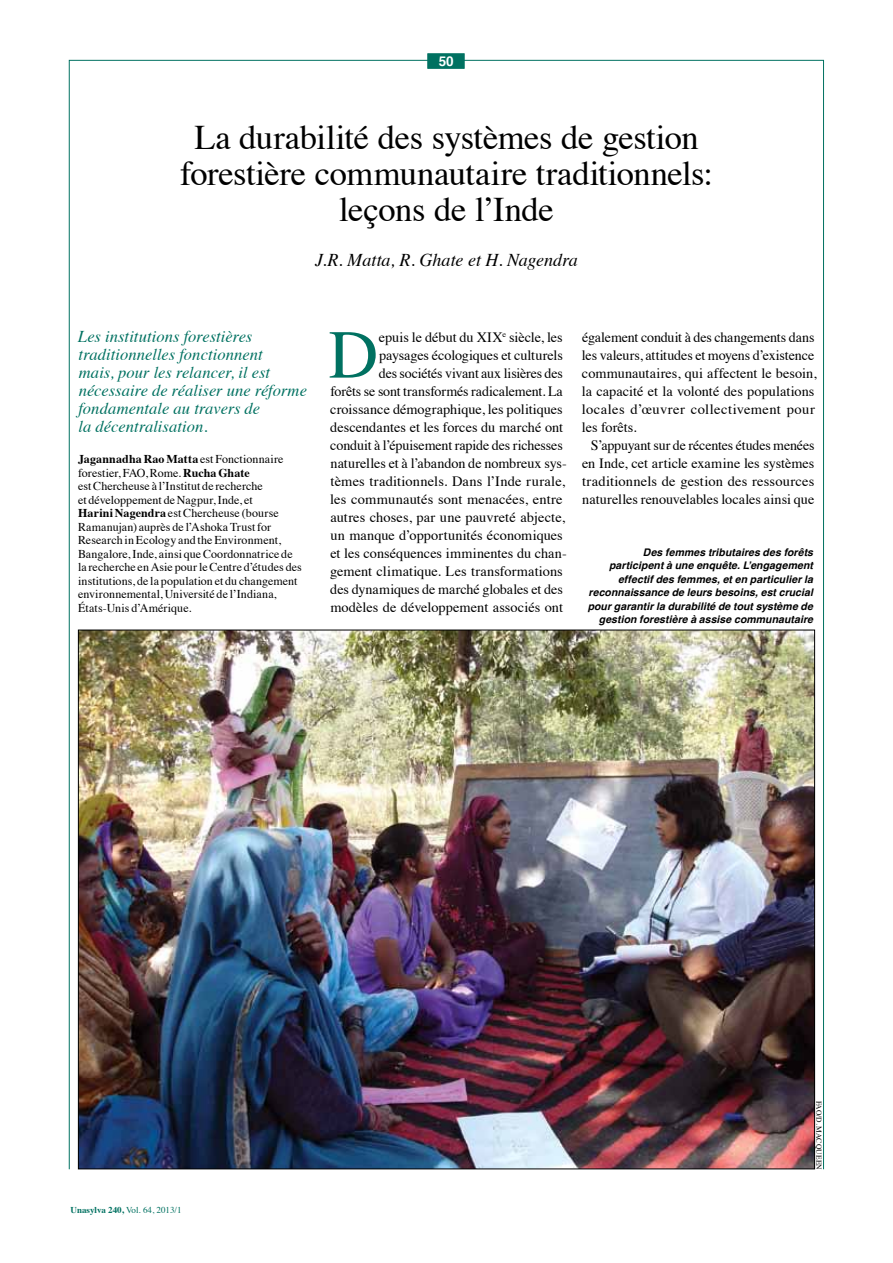
<style>
.page{position:relative;width:893px;height:1263px;background:#fff}
.page>*{position:absolute;margin:0;border:0;box-sizing:border-box;transform-origin:0 0}
.t1{font:68.7px "Times";color:#007161}
.t2{font:34.5px/36px "Times";letter-spacing:-.01em;color:#000;text-align:center}
.t3{font:italic 18px "Times";color:#000}
.t4{font:italic 16.5px/18px "Times";color:#007161}
.t5{font:14.25px/18px "Times";color:#000;text-align:right}
.t6{font:700 13.5px "Helvetica";color:#fff}
.t7{font:12px/13.5px "Times";letter-spacing:.005em;color:#000}
.t8{font:italic 700 10.5px/13.5px "Helvetica";letter-spacing:.005em;color:#000;text-align:right}
.t9{font:9px "Times";color:#007161}
.t10{font:7.5px "Times";letter-spacing:.015em;color:#000}
.s1{font-weight:700}
</style>
<div class="page">
<div style="left:428px;top:54px;width:36px;height:15px;background:#007161;border:1px solid #007161"></div>
<div style="left:5px;top:1169px;width:877px;height:27px;background:#fff;border:1px solid #fff"></div>
<img style="left:80px;top:632px;width:733px;height:535px">
<p class="t6" style="left:439px;top:50px;width:17px">50</p>
<h2 class="t2" style="left:180px;top:116px;width:534px">La durabilité des systèmes de gestion forestière communautaire traditionnels: leçons de l’Inde</h2>
<p class="t3" style="left:315px;top:244px;width:264px">J.R. Matta, R. Ghate et H. Nagendra</p>
<p class="t4" style="left:78px;top:326px;width:231px">Les institutions forestières traditionnelles fonctionnent<br>mais, pour les relancer, il est nécessaire de réaliser une réforme fondamentale au travers de<br>la décentralisation.</p>
<p class="t7" style="left:78px;top:451px;width:225px"><span class="s1">Jagannadha Rao Matta</span> est Fonctionnaire forestier, FAO, Rome. <span class="s1">Rucha Ghate<br></span>est Chercheuse à l’Institut de recherche<br>et développement de Nagpur, Inde, et<br><span class="s1">Harini Nagendra</span> est Chercheuse (bourse Ramanujan) auprès de l’Ashoka Trust for Research in Ecology and the Environment, Bangalore, Inde, ainsi que Coordonnatrice de la recherche en Asie pour le Centre d’études des institutions, de la population et du changement environnemental, Université de l’Indiana, États-Unis d’Amérique.</p>
<p class="t5" style="left:330px;top:327px;width:238px">epuis le début du XIX<sup>e</sup> siècle, les paysages écologiques et culturels<br>des sociétés vivant aux lisières des<br>forêts se sont transformés radicalement. La croissance démographique, les politiques descendantes et les forces du marché ont conduit à l’épuisement rapide des richesses naturelles et à l’abandon de nombreux sys&shy;tèmes traditionnels. Dans l’Inde rurale, les communautés sont menacées, entre autres choses, par une pauvreté abjecte, un manque d’opportunités économiques et les conséquences imminentes du chan&shy;gement climatique. Les transformations des dynamiques de marché globales et des modèles de développement associés ont</p>
<p class="t5" style="left:582px;top:327px;width:236px;text-align:left">également conduit à des changements dans les valeurs, attitudes et moyens d’existence communautaires, qui affectent le besoin, la capacité et la volonté des populations locales d’œuvrer collectivement pour les forêts.</p>
<h1 class="t1" style="left:329px;top:290px;width:51px">D</h1>
<p class="t5" style="left:582px;top:435px;width:234px;text-align:justify;text-indent:9px">S’appuyant sur de récentes études menées en Inde, cet article examine les systèmes traditionnels de gestion des ressources naturelles renouvelables locales ainsi que</p>
<p class="t8" style="left:588px;top:545px;width:227px">Des femmes tributaires des forêts participent à une enquête. L’engagement effectif des femmes, et en particulier la reconnaissance de leurs besoins, est crucial pour garantir la durabilité de tout système de gestion forestière à assise communautaire</p>
<p class="t9" style="left:71px;top:1201px;width:113px"><span class="s1">Unasylva 240,</span> Vol. 64, 2013/1</p>
<p class="t10" style="left:826px;top:1100px;width:71px;rotate:90deg">FAO/D. MACQUEEN</p>
</div>
